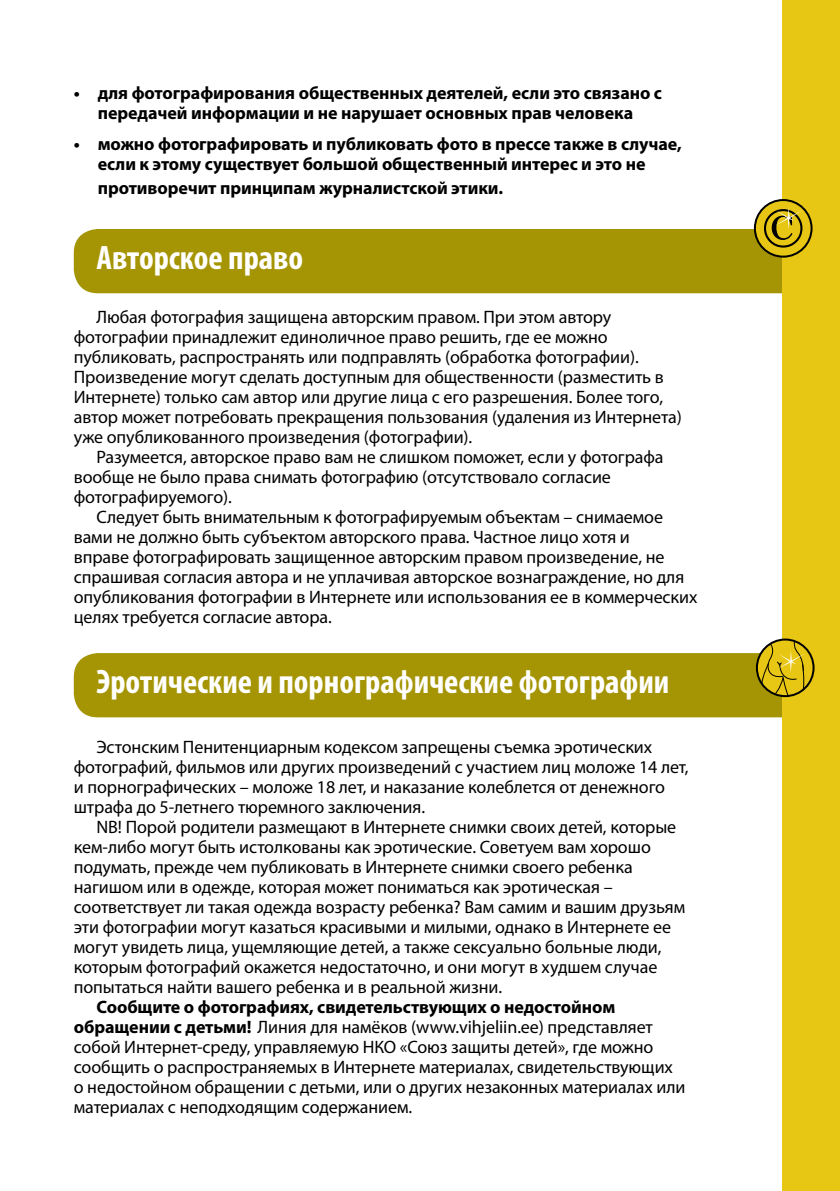
<style>
.page{position:relative;width:840px;height:1191px;background:#fff}
.page>*{position:absolute;margin:0;border:0;box-sizing:border-box;transform-origin:0 0}
.t1{font:700 condensed 34px "Myriad Pro";color:#fff}
.t2{font:18px/20px "Myriad Pro";letter-spacing:-.005em;color:#000}
.t3{font:700 18px/20px "Myriad Pro";letter-spacing:-.005em;color:#000;text-align:center}
.s1{font-weight:700}
</style>
<div class="page">
<div style="left:74px;top:653px;width:738px;height:64px;background:#a59504;border-radius:24px"></div>
<div style="left:74px;top:229px;width:733px;height:64px;background:#a59504;border-radius:24px"></div>
<div style="left:782px;top:0;width:57px;height:1191px;background:#e8c714"></div>
<svg style="left:754px;top:200px;width:57px;height:57px"></svg>
<div style="left:753px;top:199px;width:59px;height:59px;border:2px solid #000;border-radius:50%"></div>
<svg style="left:763px;top:207px;width:39px;height:41px"></svg>
<svg style="left:756px;top:639px;width:57px;height:57px"></svg>
<div style="left:755px;top:638px;width:59px;height:59px;border:2px solid #000;border-radius:50%"></div>
<svg style="left:760px;top:640px;width:44px;height:57px"></svg>
<p class="t3" style="left:74px;top:82px;width:589px">• для фотографирования общественных деятелей, если это связано с передачей информации и не нарушает основных прав человека</p>
<p class="t3" style="left:98px;top:133px;width:585px;text-align:left;text-indent:-24px">• можно фотографировать и публиковать фото в прессе также в случае, если к этому существует большой общественный интерес и это не</p>
<p class="t3" style="left:98px;top:177px;width:406px">противоречит принципам журналистской этики.</p>
<h1 class="t1" style="left:96px;top:236px;width:208px">Авторское право</h1>
<p class="t2" style="left:74px;top:307px;width:609px;text-indent:23px">Любая фотография защищена авторским правом. При этом автору фотографии принадлежит единоличное право решить, где ее можно публиковать, распространять или подправлять (обработка фотографии).<br>Произведение могут сделать доступным для общественности (разместить в Интернете) только сам автор или другие лица с его разрешения. Более того, автор может потребовать прекращения пользования (удаления из Интернета) уже опубликованного произведения (фотографии).</p>
<p class="t2" style="left:74px;top:447px;width:591px;text-indent:23px">Разумеется, авторское право вам не слишком поможет, если у фотографа вообще не было права снимать фотографию (отсутствовало согласие фотографируемого).</p>
<p class="t2" style="left:74px;top:507px;width:624px;text-indent:23px">Следует быть внимательным к фотографируемым объектам – снимаемое вами не должно быть субъектом авторского права. Частное лицо хотя и<br>вправе фотографировать защищенное авторским правом произведение, не спрашивая согласия автора и не уплачивая авторское вознаграждение, но для опубликования фотографии в Интернете или использования ее в коммерческих целях требуется согласие автора.</p>
<h1 class="t1" style="left:96px;top:661px;width:574px">Эротические и порнографические фотографии</h1>
<p class="t2" style="left:74px;top:737px;width:616px;text-indent:23px">Эстонским Пенитенциарным кодексом запрещены съемка эротических фотографий, фильмов или других произведений с участием лиц моложе 14 лет, и порнографических – моложе 18 лет, и наказание колеблется от денежного штрафа до 5-летнего тюремного заключения.</p>
<p class="t2" style="left:74px;top:817px;width:612px;text-indent:23px">NB! Порой родители размещают в Интернете снимки своих детей, которые кем-либо могут быть истолкованы как эротические. Советуем вам хорошо подумать, прежде чем публиковать в Интернете снимки своего ребенка нагишом или в одежде, которая может пониматься как эротическая – соответствует ли такая одежда возрасту ребенка? Вам самим и вашим друзьям эти фотографии могут казаться красивыми и милыми, однако в Интернете ее могут увидеть лица, ущемляющие детей, а также сексуально больные люди, которым фотографий окажется недостаточно, и они могут в худшем случае попытаться найти вашего ребенка и в реальной жизни.</p>
<p class="t2" style="left:74px;top:997px;width:612px;text-indent:23px"><span class="s1">Сообщите о фотографиях, свидетельствующих о недостойном обращении с детьми!</span> Линия для намёков (www.vihjeliin.ee) представляет собой Интернет-среду, управляемую НКО «Союз защиты детей», где можно сообщить о распространяемых в Интернете материалах, свидетельствующих о недостойном обращении с детьми, или о других незаконных материалах или материалах с неподходящим содержанием.</p>
</div>
